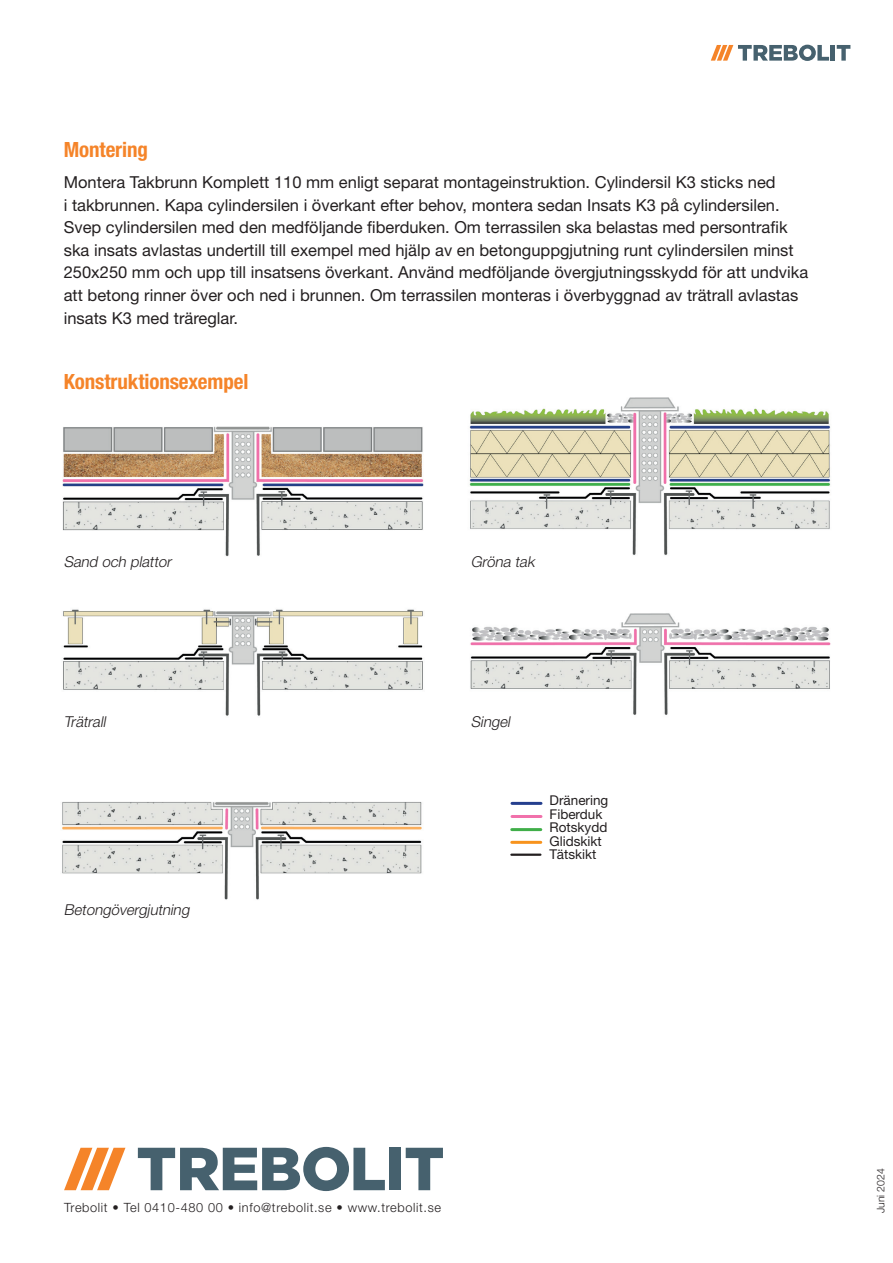
<style>
.page{position:relative;width:893px;height:1263px;background:#fff}
.page>*{position:absolute;margin:0;border:0;box-sizing:border-box;transform-origin:0 0}
.t1{font:700 condensed 21px "Helvetica Neue LT Std";letter-spacing:-.005em;color:#f58429}
.t2{font:16.5px/22.5px "Helvetica Neue LT Std";color:#231f20}
.t3{font:italic 300 15px "Helvetica Neue LT Std";color:#231f20}
.t4{font:13.5px/13.5px "Helvetica Neue LT Std";color:#231f20}
.t5{font:300 12.75px "Helvetica Neue LT Std";letter-spacing:.05em;color:#231f20}
.t6{font:300 10.5px "Helvetica Neue LT Std";color:#231f20}
</style>
<div class="page">
<img style="left:62px;top:426px;width:362px;height:131px">
<img style="left:63px;top:609px;width:360px;height:107px">
<img style="left:470px;top:613px;width:361px;height:102px">
<img style="left:469px;top:397px;width:362px;height:158px">
<hr style="left:512px;top:841px;width:29px;height:3px;background:#f7931d">
<img style="left:62px;top:802px;width:360px;height:98px">
<hr style="left:512px;top:802px;width:29px;height:3px;background:#253f8e">
<hr style="left:512px;top:815px;width:29px;height:3px;background:#f171ab">
<hr style="left:511px;top:853px;width:29px;height:3px;background:#231f20">
<hr style="left:512px;top:828px;width:29px;height:3px;background:#40ae49">
<div style="left:389px;top:1148px;width:12px;height:42px;background:#46616e"></div>
<svg style="left:64px;top:1148px;width:61px;height:42px"></svg>
<svg style="left:406px;top:1148px;width:37px;height:42px"></svg>
<svg style="left:138px;top:1147px;width:247px;height:44px"></svg>
<hr style="left:831px;top:45px;width:4px;height:16px;background:#46616e">
<svg style="left:837px;top:45px;width:13px;height:16px"></svg>
<svg style="left:711px;top:45px;width:118px;height:16px"></svg>
<p class="t1" style="left:64px;top:137px;width:86px">Montering</p>
<p class="t2" style="left:64px;top:171px;width:746px">Montera Takbrunn Komplett 110 mm enligt separat montageinstruktion. Cylindersil K3 sticks ned<br>i takbrunnen. Kapa cylindersilen i överkant efter behov, montera sedan Insats K3 på cylindersilen.<br>Svep cylindersilen med den medföljande fiberduken. Om terrassilen ska belastas med persontrafik ska insats avlastas undertill till exempel med hjälp av en betonguppgjutning runt cylindersilen minst 250x250 mm och upp till insatsens överkant. Använd medföljande övergjutningsskydd för att undvika att betong rinner över och ned i brunnen. Om terrassilen monteras i överbyggnad av trätrall avlastas insats K3 med träreglar.</p>
<p class="t1" style="left:64px;top:369px;width:186px">Konstruktionsexempel</p>
<p class="t3" style="left:64px;top:553px;width:112px">Sand och plattor</p>
<p class="t3" style="left:64px;top:713px;width:47px">Trätrall</p>
<p class="t3" style="left:64px;top:901px;width:130px">Betongövergjutning</p>
<p class="t3" style="left:471px;top:553px;width:68px">Gröna tak</p>
<p class="t3" style="left:471px;top:713px;width:44px">Singel</p>
<p class="t4" style="left:550px;top:793px;width:60px">Dränering<br>Fiberduk<br>Rotskydd<br>Glidskikt<br>Tätskikt</p>
<p class="t5" style="left:64px;top:1200px;width:379px">Trebolit • Tel 0410-480 00 • info@trebolit.se • www.trebolit.se</p>
<p class="t6" style="left:874px;top:1213px;width:46px;rotate:-90deg">Juni 2024</p>
</div>
